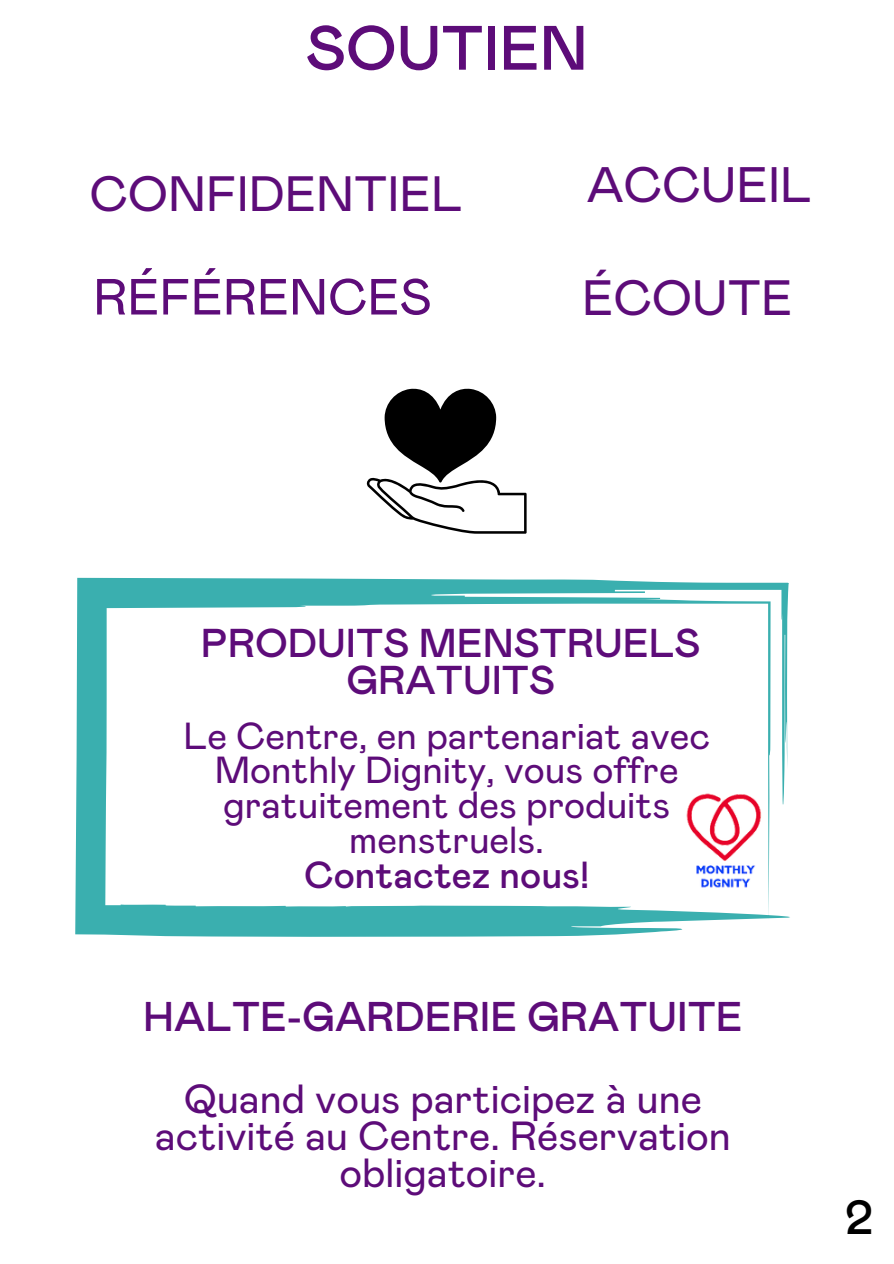
<style>
.page{position:relative;width:894px;height:1264px;background:#fff}
.page>*{position:absolute;margin:0;border:0;box-sizing:border-box;transform-origin:0 0}
.t1{font:500 62.55px "Mabry Pro";color:#5d0c79}
.t2{font:50.7px "Mabry Pro";color:#5d0c79}
.t3{font:49.8px "Mabry Pro";color:#5d0c79}
.t4{font:49.65px "Mabry Pro";color:#5d0c79}
.t5{font:49.5px "Mabry Pro";color:#5d0c79}
.t6{font:500 48px "Mabry Pro";color:#000}
.t7{font:500 41.55px "Mabry Pro";color:#5d0c79}
.t8{font:40.65px/37.2px "Mabry Pro";color:#5d0c79;text-align:center}
.t9{font:500 40.2px/37.2px "Mabry Pro";color:#5d0c79;text-align:center}
.t10{font:37.65px/34.8px "Mabry Pro";color:#5d0c79;text-align:center}
.t11{font:500 37.65px "Mabry Pro";color:#5d0c79}
</style>
<div class="page">
<svg style="left:75px;top:578px;width:715px;height:359px"></svg>
<img style="left:663px;top:780px;width:121px;height:120px">
<svg style="left:366px;top:388px;width:160px;height:145px"></svg>
<h2 class="t1" style="left:305px;top:20px;width:283px">SOUTIEN</h2>
<p class="t4" style="left:89px;top:171px;width:375px">CONFIDENTIEL</p>
<h2 class="t2" style="left:93px;top:274px;width:339px">RÉFÉRENCES</h2>
<h2 class="t3" style="left:586px;top:163px;width:227px">ACCUEIL</h2>
<h2 class="t5" style="left:582px;top:276px;width:212px">ÉCOUTE</h2>
<p class="t9" style="left:201px;top:626px;width:501px">PRODUITS MENSTRUELS<br>GRATUITS</p>
<h3 class="t10" style="left:183px;top:720px;width:528px">Le Centre, en partenariat avec<br>Monthly Dignity, vous offre gratuitement des produits menstruels.</h3>
<p class="t11" style="left:304px;top:858px;width:286px">Contactez nous!</p>
<p class="t7" style="left:143px;top:998px;width:600px">HALTE-GARDERIE GRATUITE</p>
<p class="t8" style="left:155px;top:1082px;width:577px">Quand vous participez à une activité au Centre. Réservation obligatoire.</p>
<h3 class="t6" style="left:845px;top:1196px;width:30px">2</h3>
</div>
